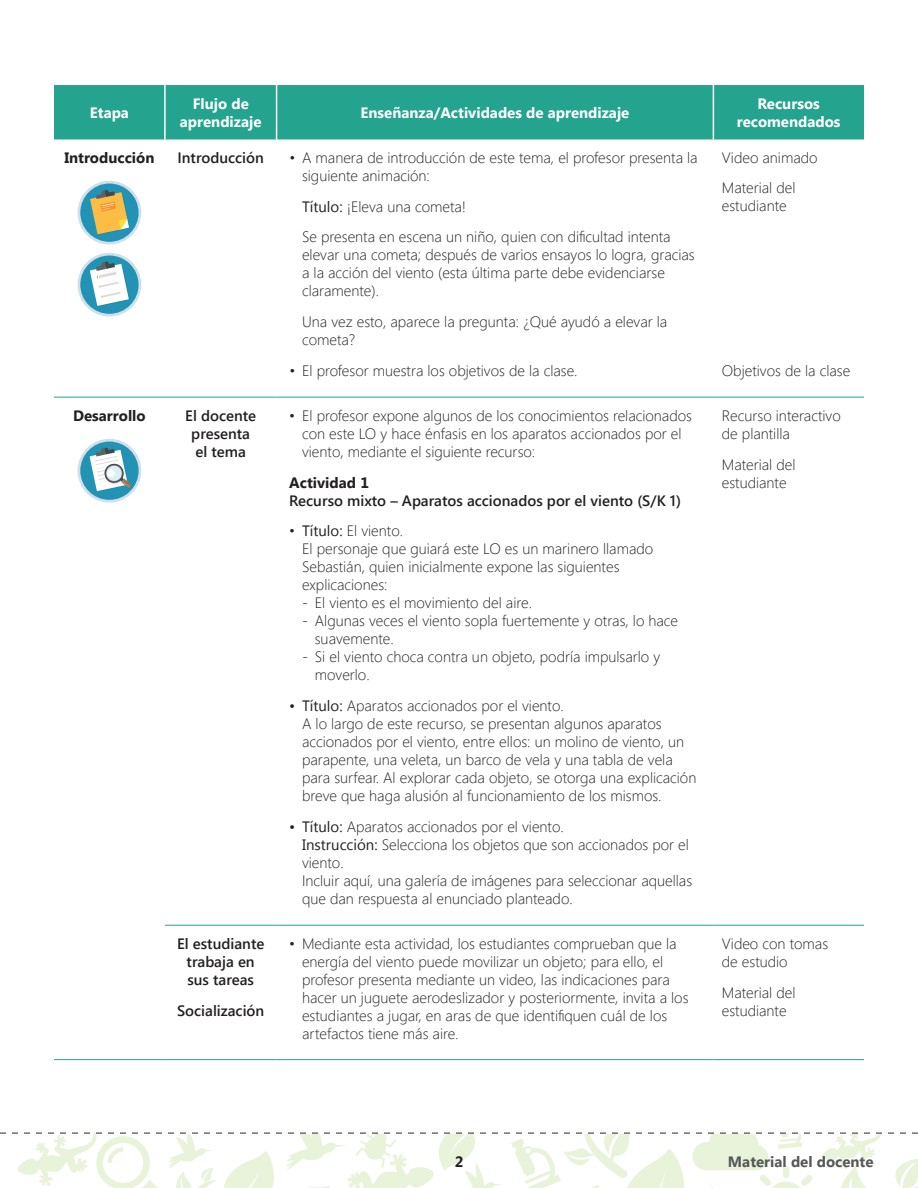
<style>
.page{position:relative;width:918px;height:1188px;background:#fff}
.page>*{position:absolute;margin:0;border:0;box-sizing:border-box;transform-origin:0 0}
.t1{font:300 15px/18px "Segoe UI";color:#231f20}
.t2{font:600 15px/18px "Segoe UI";color:#231f20;text-align:center}
.t3{font:700 15px/18px "Segoe UI";color:#fff;text-align:center}
.t4{font:700 15px "Segoe UI";color:#231f20}
.t5{font:700 15px "Segoe UI";color:#57585a}
.s1{font-weight:400}
</style>
<div class="page">
<svg style="left:0;top:1132px;width:918px;height:56px"></svg>
<div style="left:54px;top:85px;width:810px;height:54px;background:#24a38f"></div>
<hr style="left:54px;top:397px;width:111px;height:1px;background:#24a38f">
<hr style="left:165px;top:397px;width:112px;height:1px;background:#24a38f">
<hr style="left:277px;top:397px;width:436px;height:1px;background:#24a38f">
<hr style="left:713px;top:397px;width:151px;height:1px;background:#24a38f">
<hr style="left:277px;top:925px;width:436px;height:1px;background:#24a38f">
<hr style="left:713px;top:925px;width:151px;height:1px;background:#24a38f">
<hr style="left:277px;top:1059px;width:436px;height:1px;background:#24a38f">
<hr style="left:713px;top:1059px;width:151px;height:1px;background:#24a38f">
<hr style="left:164px;top:85px;width:2px;height:54px;background:#fff">
<hr style="left:276px;top:85px;width:1px;height:54px;background:#fff">
<hr style="left:713px;top:85px;width:1px;height:54px;background:#fff">
<hr style="left:165px;top:925px;width:112px;height:1px;background:#24a38f">
<hr style="left:54px;top:1059px;width:111px;height:1px;background:#24a38f">
<hr style="left:165px;top:1059px;width:112px;height:1px;background:#24a38f">
<svg style="left:78px;top:181px;width:63px;height:64px"></svg>
<div style="left:80px;top:184px;width:59px;height:58px;background:#2293b4;border-radius:50%"></div>
<svg style="left:90px;top:190px;width:40px;height:45px"></svg>
<svg style="left:78px;top:253px;width:63px;height:64px"></svg>
<div style="left:80px;top:256px;width:59px;height:58px;background:#2293b4;border-radius:50%"></div>
<svg style="left:90px;top:261px;width:40px;height:46px"></svg>
<svg style="left:78px;top:439px;width:63px;height:64px"></svg>
<div style="left:80px;top:442px;width:59px;height:58px;background:#2293b4;border-radius:50%"></div>
<svg style="left:90px;top:447px;width:42px;height:45px"></svg>
<p class="t3" style="left:90px;top:103px;width:41px">Etapa</p>
<p class="t3" style="left:180px;top:94px;width:83px">Flujo de aprendizaje</p>
<p class="t3" style="left:361px;top:103px;width:270px">Enseñanza/Actividades de aprendizaje</p>
<p class="t3" style="left:737px;top:94px;width:105px">Recursos recomendados</p>
<p class="t4" style="left:64px;top:147px;width:92px">Introducción</p>
<p class="t2" style="left:178px;top:148px;width:88px">Introducción</p>
<p class="t1" style="left:302px;top:148px;width:397px;text-indent:-13px">• A manera de introducción de este tema, el profesor presenta la siguiente animación:</p>
<p class="t1" style="left:302px;top:190px;width:370px;line-height:30.8px"><span class="s1">Título:</span> ¡Eleva una cometa!<br>Se presenta en escena un niño, quien con dificultad intenta</p>
<p class="t1" style="left:302px;top:245px;width:394px">elevar una cometa; después de varios ensayos lo logra, gracias a la acción del viento (esta última parte debe evidenciarse claramente).</p>
<p class="t1" style="left:302px;top:312px;width:367px">Una vez esto, aparece la pregunta: ¿Qué ayudó a elevar la cometa?</p>
<p class="t1" style="left:289px;top:361px;width:290px">• El profesor muestra los objetivos de la clase.</p>
<p class="t1" style="left:722px;top:141px;width:97px;line-height:30.8px">Video animado<br>Material del</p>
<p class="t1" style="left:722px;top:196px;width:66px">estudiante</p>
<p class="t1" style="left:722px;top:361px;width:130px">Objetivos de la clase</p>
<p class="t4" style="left:73px;top:405px;width:74px">Desarrollo</p>
<p class="t2" style="left:185px;top:406px;width:72px">El docente presenta el tema</p>
<p class="t1" style="left:302px;top:406px;width:391px;text-indent:-13px">• El profesor expone algunos de los conocimientos relacionados con este LO y hace énfasis en los aparatos accionados por el viento, mediante el siguiente recurso:</p>
<p class="t4" style="left:289px;top:472px;width:81px">Actividad 1</p>
<p class="t2" style="left:289px;top:491px;width:393px">Recurso mixto – Aparatos accionados por el viento (S/K 1)</p>
<p class="t1" style="left:302px;top:521px;width:353px;text-indent:-13px">• <span class="s1">Título:</span> El viento.<br>El personaje que guiará este LO es un marinero llamado Sebastián, quien inicialmente expone las siguientes explicaciones:</p>
<p class="t1" style="left:302px;top:593px;width:231px">- El viento es el movimiento del aire.</p>
<p class="t1" style="left:315px;top:611px;width:365px;text-indent:-13px">- Algunas veces el viento sopla fuertemente y otras, lo hace suavemente.</p>
<p class="t1" style="left:315px;top:647px;width:347px;text-indent:-13px">- Si el viento choca contra un objeto, podría impulsarlo y moverlo.</p>
<p class="t1" style="left:302px;top:696px;width:396px;text-indent:-13px"><span class="s1">• Título:</span> Aparatos accionados por el viento.<br>A lo largo de este recurso, se presentan algunos aparatos accionados por el viento, entre ellos: un molino de viento, un parapente, una veleta, un barco de vela y una tabla de vela para surfear. Al explorar cada objeto, se otorga una explicación breve que haga alusión al funcionamiento de los mismos.</p>
<p class="t1" style="left:302px;top:817px;width:392px;text-indent:-13px"><span class="s1">• Título:</span> Aparatos accionados por el viento.<br><span class="s1">Instrucción:</span> Selecciona los objetos que son accionados por el viento.<br>Incluir aquí, una galería de imágenes para seleccionar aquellas que dan respuesta al enunciado planteado.</p>
<p class="t1" style="left:722px;top:406px;width:120px">Recurso interactivo de plantilla</p>
<p class="t1" style="left:722px;top:455px;width:75px">Material del estudiante</p>
<p class="t2" style="left:177px;top:934px;width:89px">El estudiante trabaja en sus tareas</p>
<p class="t2" style="left:177px;top:1001px;width:89px">Socialización</p>
<p class="t1" style="left:302px;top:934px;width:388px;text-indent:-13px">• Mediante esta actividad, los estudiantes comprueban que la energía del viento puede movilizar un objeto; para ello, el profesor presenta mediante un video, las indicaciones para hacer un juguete aerodeslizador y posteriormente, invita a los estudiantes a jugar, en aras de que identifiquen cuál de los artefactos tiene más aire.</p>
<p class="t1" style="left:722px;top:934px;width:108px">Video con tomas de estudio</p>
<p class="t1" style="left:722px;top:983px;width:75px">Material del estudiante</p>
<p class="t4" style="left:455px;top:1151px;width:10px">2</p>
<p class="t5" style="left:728px;top:1151px;width:147px">Material del docente</p>
</div>
